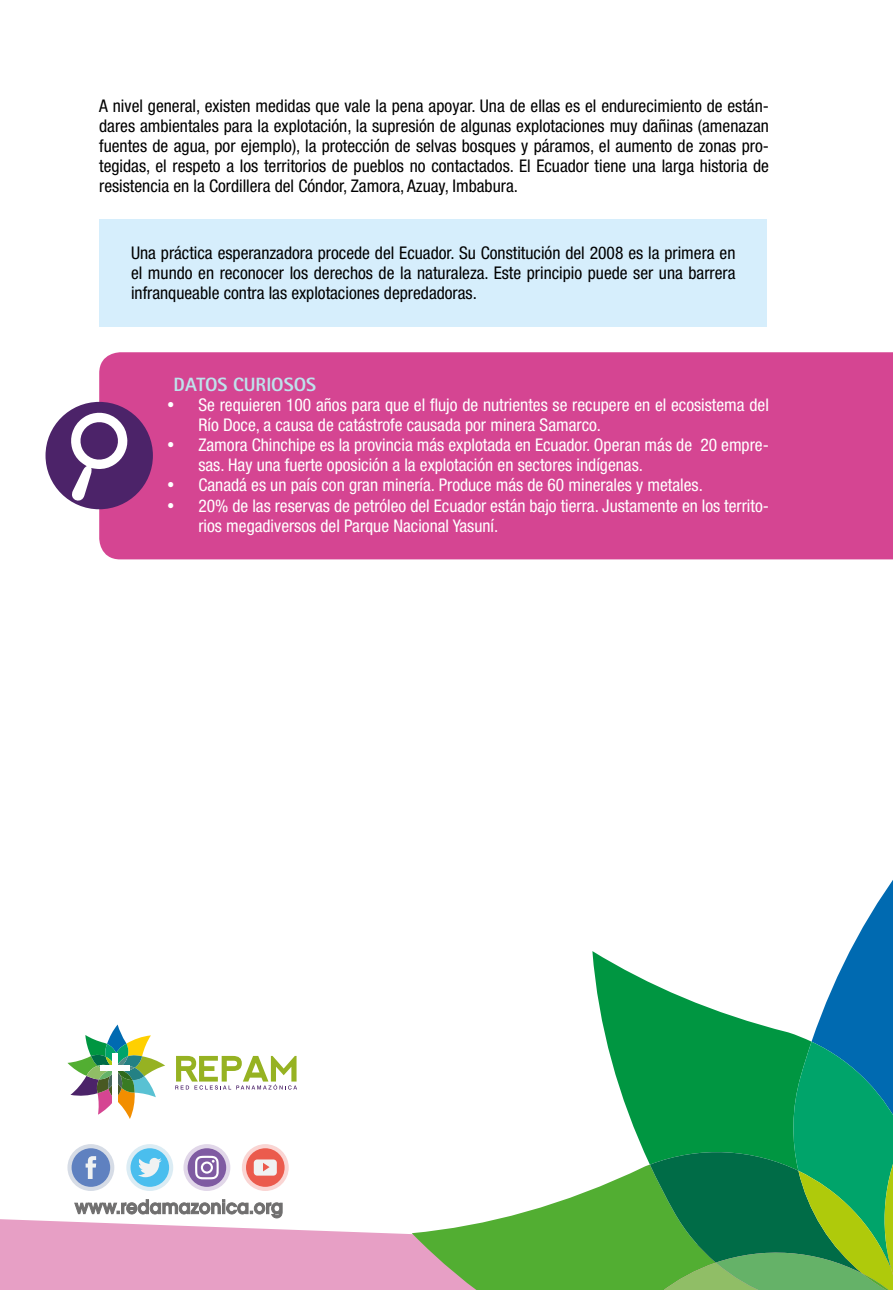
<style>
.page{position:relative;width:893px;height:1290px;background:#fff}
.page>*{position:absolute;margin:0;border:0;box-sizing:border-box;transform-origin:0 0}
.t1{font:800 19.25px "Rotis Sans Serif";color:#bee3ec}
.t2{font:condensed 17.5px/20.1px "Helvetica Neue LT Std";color:#000;text-align:justify}
.t3{font:condensed 17.5px/20.1px "Helvetica Neue LT Std";color:#fff}
</style>
<div class="page">
<div style="left:99px;top:352px;width:794px;height:207px;background:#d54592"></div>
<div style="left:99px;top:219px;width:668px;height:107px;background:#d6eefc"></div>
<svg style="left:0;top:1218px;width:412px;height:72px;background:#e9aacb"></svg>
<div style="left:46px;top:402px;width:107px;height:107px;background:#4c2369;border-radius:50%"></div>
<svg style="left:71px;top:412px;width:57px;height:89px"></svg>
<svg style="left:412px;top:880px;width:481px;height:410px"></svg>
<svg style="left:67px;top:1024px;width:98px;height:95px"></svg>
<div style="left:113px;top:1053px;width:5px;height:60px;background:#fff"></div>
<div style="left:100px;top:1065px;width:30px;height:5px;background:#fff"></div>
<svg style="left:175px;top:1056px;width:122px;height:33px"></svg>
<svg style="left:67px;top:1144px;width:47px;height:47px"></svg>
<div style="left:72px;top:1148px;width:38px;height:39px;background:#5f81c0;border-radius:50%"></div>
<svg style="left:86px;top:1156px;width:10px;height:23px"></svg>
<div style="left:242px;top:1144px;width:47px;height:47px;background:#fad5d3;border-radius:50%"></div>
<div style="left:246px;top:1148px;width:39px;height:39px;background:#eb5b4d;border-radius:50%"></div>
<svg style="left:254px;top:1159px;width:23px;height:16px"></svg>
<svg style="left:126px;top:1144px;width:47px;height:47px"></svg>
<div style="left:131px;top:1148px;width:38px;height:39px;background:#4abeee;border-radius:50%"></div>
<svg style="left:138px;top:1158px;width:24px;height:19px"></svg>
<svg style="left:183px;top:1144px;width:47px;height:47px"></svg>
<div style="left:188px;top:1148px;width:38px;height:39px;background:#7f5ba2;border-radius:50%"></div>
<svg style="left:195px;top:1156px;width:24px;height:23px"></svg>
<svg style="left:74px;top:1199px;width:208px;height:19px"></svg>
<p class="t2" style="left:99px;top:95px;width:671px">A nivel general, existen medidas que vale la pena apoyar. Una de ellas es el endurecimiento de están&shy;dares ambientales para la explotación, la supresión de algunas explotaciones muy dañinas (amenazan fuentes de agua, por ejemplo), la protección de selvas bosques y páramos, el aumento de zonas pro&shy;tegidas, el respeto a los territorios de pueblos no contactados. El Ecuador tiene una larga historia de resistencia en la Cordillera del Cóndor, Zamora, Azuay, Imbabura.</p>
<p class="t2" style="left:131px;top:243px;width:606px">Una práctica esperanzadora procede del Ecuador. Su Constitución del 2008 es la primera en el mundo en reconocer los derechos de la naturaleza. Este principio puede ser una barrera infranqueable contra las explotaciones depredadoras.</p>
<p class="t1" style="left:174px;top:372px;width:23px">DATOS</p>
<p class="t1" style="left:233px;top:372px;width:12px">CURIOSOS</p>
<p class="t3" style="left:198px;top:394px;width:572px;text-indent:-32px">• Se requieren 100 años para que el flujo de nutrientes se recupere en el ecosistema del<br>Río Doce, a causa de catástrofe causada por minera Samarco.</p>
<p class="t3" style="left:198px;top:435px;width:572px;text-indent:-32px">• Zamora Chinchipe es la provincia más explotada en Ecuador. Operan más de 20 empre&shy;sas. Hay una fuerte oposición a la explotación en sectores indígenas.</p>
<p class="t3" style="left:167px;top:475px;width:537px">• Canadá es un país con gran minería. Produce más de 60 minerales y metales.</p>
<p class="t3" style="left:198px;top:495px;width:572px;text-indent:-32px">• 20% de las reservas de petróleo del Ecuador están bajo tierra. Justamente en los territo&shy;rios megadiversos del Parque Nacional Yasuní.</p>
</div>
